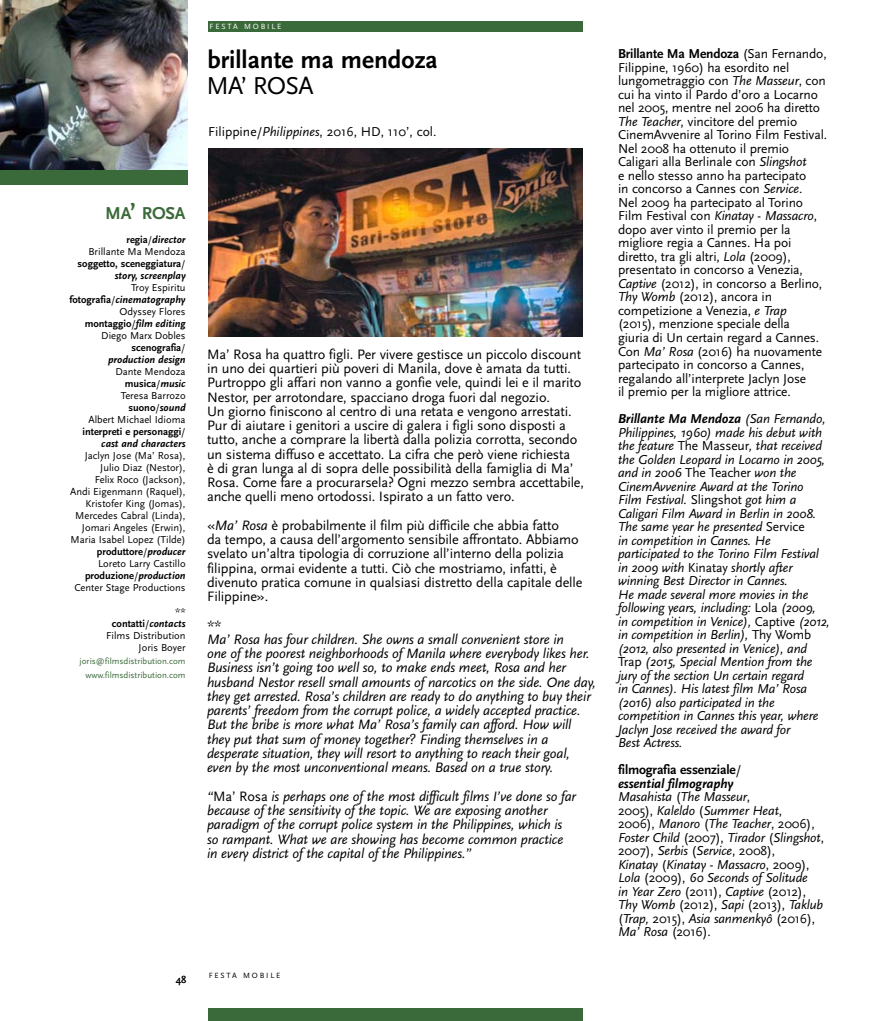
<style>
.page{position:relative;width:893px;height:1021px;background:#fff}
.page>*{position:absolute;margin:0;border:0;box-sizing:border-box;transform-origin:0 0}
.t1{font:700 25.5px "Scala Sans";color:#000}
.t2{font:25.5px "Scala Sans";letter-spacing:-.03em;color:#000}
.t3{font:700 18px "Scala Sans";letter-spacing:-.015em;color:#3b6a3a}
.t4{font:14.25px/14.2px "Scala Sans";letter-spacing:-.01em;color:#000}
.t5{font:italic 14.25px/14.2px "Scala Sans";letter-spacing:-.01em;color:#000}
.t6{font:italic 13.5px/13.5px "Scala Sans";letter-spacing:-.01em;color:#000}
.t7{font:13.5px/13.5px "Scala Sans";letter-spacing:-.01em;color:#000}
.t8{font:10.5px/12px "Scala Sans";color:#000;text-align:right}
.t9{font:700 10.5px/12px "Scala Sans";color:#000;text-align:right}
.t10{font:9px/13.5px "Scala Sans";color:#3b6a3a;text-align:right}
.t11{font:7.8px "Scala Sans";letter-spacing:.23em;color:#000}
.t12{font:7.8px "Scala Sans";letter-spacing:.23em;color:#fff}
.s1{font-style:italic}
.s2{font-size:24px}
.s3{font-weight:400}
.s4{font-weight:700}
.s5{font-weight:700;font-style:italic}
.s6{font-style:normal}
.s7{font-weight:700;font-style:normal}
</style>
<div class="page">
<img style="left:208px;top:148px;width:375px;height:189px">
<img style="left:0;top:0;width:187px;height:171px">
<div style="left:0;top:171px;width:187px;height:14px;background:#3b6a3a"></div>
<div style="left:208px;top:21px;width:375px;height:11px;background:#3b6a3a"></div>
<div style="left:208px;top:1008px;width:375px;height:12px;background:#3b6a3a"></div>
<p class="t12" style="left:210px;top:23px;width:73px">FESTA MOBILE</p>
<h1 class="t1" style="left:207px;top:49px;width:232px">brillante ma mendoza</h1>
<h1 class="t2" style="left:207px;top:75px;width:109px">MA’ ROSA</h1>
<p class="t7" style="left:208px;top:126px;width:230px">Filippine/<span class="s1">Philippines</span>, 2016, HD, 110’, col.</p>
<h2 class="t3" style="left:105px;top:206px;width:82px">MA<span class="s2">’</span> ROSA</h2>
<p class="t9" style="left:78px;top:234px;width:110px">regia<span class="s3">/</span><span class="s1">director<br></span><span class="s3">Brillante Ma Mendoza </span>soggetto, sceneggiatura<span class="s3">/ </span><span class="s1">story, screenplay</span></p>
<p class="t8" style="left:69px;top:282px;width:118px">Troy Espiritu <span class="s4">fotografia</span>/<span class="s5">cinematography<br></span>Odyssey Flores <span class="s4">montaggio</span>/<span class="s5">film editing<br></span>Diego Marx Dobles <span class="s4">scenografia</span>/<br><span class="s5">production design</span></p>
<p class="t8" style="left:83px;top:366px;width:105px">Dante Mendoza <span class="s4">musica</span>/<span class="s5">music<br></span>Teresa Barrozo <span class="s4">suono</span>/<span class="s5">sound<br></span>Albert Michael Idioma <span class="s4">interpreti e personaggi</span>/ <span class="s5">cast and characters</span></p>
<p class="t8" style="left:70px;top:450px;width:117px">Jaclyn Jose (Ma’ Rosa),<br>Julio Diaz (Nestor),<br>Felix Roco (Jackson),<br>Andi Eigenmann (Raquel),<br>Kristofer King (Jomas),<br>Mercedes Cabral (Linda),<br>Jomari Angeles (Erwin),<br>Maria Isabel Lopez (Tilde) <span class="s4">produttore</span>/<span class="s5">producer<br></span>Loreto Larry Castillo <span class="s4">produzione</span>/<span class="s5">production<br></span>Center Stage Productions</p>
<p class="t8" style="left:106px;top:606px;width:81px">** <span class="s4">contatti</span>/<span class="s5">contacts<br></span>Films Distribution<br>Joris Boyer</p>
<p class="t10" style="left:80px;top:655px;width:107px">joris@filmsdistribution.com www.filmsdistribution.com</p>
<p class="t4" style="left:207px;top:348px;width:378px">Ma’ Rosa ha quattro figli. Per vivere gestisce un piccolo discount in uno dei quartieri più poveri di Manila, dove è amata da tutti.<br>Purtroppo gli affari non vanno a gonfie vele, quindi lei e il marito Nestor, per arrotondare, spacciano droga fuori dal negozio.<br>Un giorno finiscono al centro di una retata e vengono arrestati.<br>Pur di aiutare i genitori a uscire di galera i figli sono disposti a tutto, anche a comprare la libertà dalla polizia corrotta, secondo un sistema diffuso e accettato. La cifra che però viene richiesta<br>è di gran lunga al di sopra delle possibilità della famiglia di Ma’ Rosa. Come fare a procurarsela? Ogni mezzo sembra accettabile, anche quelli meno ortodossi. Ispirato a un fatto vero.</p>
<p class="t4" style="left:207px;top:519px;width:377px">«<span class="s1">Ma’ Rosa</span> è probabilmente il film più difficile che abbia fatto<br>da tempo, a causa dell’argomento sensibile affrontato. Abbiamo svelato un’altra tipologia di corruzione all’interno della polizia filippina, ormai evidente a tutti. Ciò che mostriamo, infatti, è divenuto pratica comune in qualsiasi distretto della capitale delle Filippine».</p>
<p class="t5" style="left:207px;top:619px;width:391px">**<br>Ma’ Rosa has four children. She owns a small convenient store in<br>one of the poorest neighborhoods of Manila where everybody likes her.<br>Business isn’t going too well so, to make ends meet, Rosa and her husband Nestor resell small amounts of narcotics on the side. One day, they get arrested. Rosa’s children are ready to do anything to buy their parents’ freedom from the corrupt police, a widely accepted practice.<br>But the bribe is more what Ma’ Rosa’s family can afford. How will they put that sum of money together? Finding themselves in a desperate situation, they will resort to anything to reach their goal, even by the most unconventional means. Based on a true story.</p>
<p class="t5" style="left:207px;top:790px;width:370px">“<span class="s6">Ma’ Rosa</span> is perhaps one of the most difficult films I’ve done so far because of the sensitivity of the topic. We are exposing another paradigm of the corrupt police system in the Philippines, which is so rampant. What we are showing has become common practice in every district of the capital of the Philippines.”</p>
<p class="t9" style="left:176px;top:973px;width:12px">48</p>
<p class="t11" style="left:209px;top:972px;width:73px">FESTA MOBILE</p>
<p class="t7" style="left:618px;top:48px;width:211px"><span class="s4">Brillante Ma Mendoza</span> (San Fernando, Filippine, 1960) ha esordito nel lungometraggio con <span class="s1">The Masseur</span>, con cui ha vinto il Pardo d’oro a Locarno nel 2005, mentre nel 2006 ha diretto <span class="s1">The Teacher</span>, vincitore del premio CinemAvvenire al Torino Film Festival.<br>Nel 2008 ha ottenuto il premio Caligari alla Berlinale con <span class="s1">Slingshot<br></span>e nello stesso anno ha partecipato<br>in concorso a Cannes con <span class="s1">Service</span>.<br>Nel 2009 ha partecipato al Torino Film Festival con <span class="s1">Kinatay - Massacro</span>, dopo aver vinto il premio per la migliore regia a Cannes. Ha poi diretto, tra gli altri, <span class="s1">Lola</span> (2009), presentato in concorso a Venezia, <span class="s1">Captive</span> (2012), in concorso a Berlino, <span class="s1">Thy Womb</span> (2012), ancora in competizione a Venezia, <span class="s1">e Trap </span>(2015), menzione speciale della<br>giuria di Un certain regard a Cannes.<br>Con <span class="s1">Ma’ Rosa</span> (2016) ha nuovamente partecipato in concorso a Cannes, regalando all’interprete Jaclyn Jose<br>il premio per la migliore attrice.</p>
<p class="t6" style="left:618px;top:413px;width:213px"><span class="s4">Brillante Ma Mendoza</span> (San Fernando, Philippines, 1960) made his debut with the feature <span class="s6">The Masseur</span>, that received the Golden Leopard in Locarno in 2005, and in 2006 <span class="s6">The Teacher</span> won the CinemAvvenire Award at the Torino Film Festival. <span class="s6">Slingshot</span> got him a Caligari Film Award in Berlin in 2008.<br>The same year he presented <span class="s6">Service<br></span>in competition in Cannes. He participated to the Torino Film Festival in 2009 with <span class="s6">Kinatay</span> shortly after winning Best Director in Cannes.<br>He made several more movies in the following years, including: <span class="s6">Lola</span> (2009,<br>in competition in Venice), <span class="s6">Captive</span> (2012, in competition in Berlin), <span class="s6">Thy Womb </span>(2012, also presented in Venice), and <span class="s6">Trap</span> (2015, Special Mention from the jury of the section Un certain regard<br>in Cannes). His latest film Ma’ Rosa (2016) also participated in the competition in Cannes this year, where Jaclyn Jose received the award for<br>Best Actress.</p>
<p class="t6" style="left:618px;top:764px;width:207px"><span class="s7">filmografia essenziale</span><span class="s6">/<br></span><span class="s4">essential filmography<br></span>Masahista <span class="s6">(</span>The Masseur<span class="s6">,<br>2005),</span> Kaleldo <span class="s6">(</span>Summer Heat<span class="s6">,<br>2006),</span> Manoro <span class="s6">(</span>The Teacher<span class="s6">, 2006),<br></span>Foster Child <span class="s6">(2007),</span> Tirador <span class="s6">(</span>Slingshot<span class="s6">,<br>2007),</span> Serbis <span class="s6">(</span>Service<span class="s6">, 2008),<br></span>Kinatay <span class="s6">(</span>Kinatay - Massacro<span class="s6">, 2009),<br></span>Lola <span class="s6">(2009),</span> 60 Seconds of Solitude<br>in Year Zero <span class="s6">(2011),</span> Captive <span class="s6">(2012),<br></span>Thy Womb <span class="s6">(2012),</span> Sapi <span class="s6">(2013),</span> Taklub <span class="s6">(</span>Trap, <span class="s6">2015),</span> Asia sanmenkyô <span class="s6">(2016),<br></span>Ma’ Rosa <span class="s6">(2016).</span></p>
</div>
